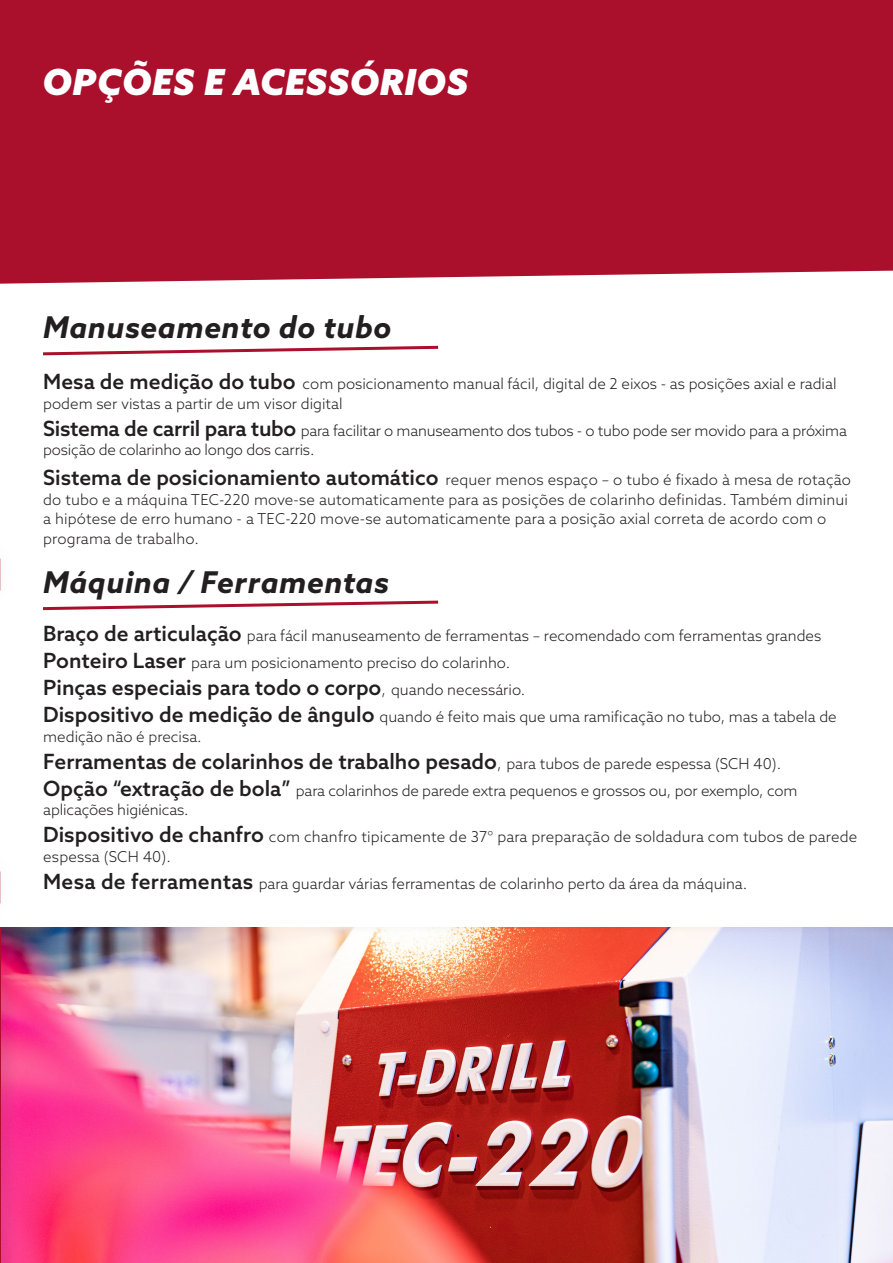
<style>
.page{position:relative;width:893px;height:1263px;background:#fff}
.page>*{position:absolute;margin:0;border:0;box-sizing:border-box;transform-origin:0 0}
.t1{font:italic 900 36px "Azo Sans";letter-spacing:.02em;color:#fff}
.Leipäteksti{font:italic 700 30px "Azo Sans";letter-spacing:.02em;color:#231f20}
.Leipäteksti-2{font:500 21px "Azo Sans";color:#231f20}
.Leipäteksti-3{font:300 15px/19.5px "Azo Sans";color:#231f20}
.s1{font-weight:500;font-size:21px}
.s2{font-weight:300;font-size:15px}
</style>
<div class="page">
<div style="left:0;top:925px;width:893px;height:338px;background:#231f20;opacity:.08"></div>
<div style="left:0;top:0;width:893px;height:284px;background:#aa0f2b"></div>
<div style="left:0;top:842px;width:24px;height:89px;background:#fff"></div>
<svg style="left:43px;top:345px;width:396px;height:11px"></svg>
<svg style="left:43px;top:600px;width:396px;height:11px"></svg>
<p class="t1" style="left:43px;top:58px;width:427px">OPÇÕES E ACESSÓRIOS</p>
<p class="Leipäteksti" style="left:43px;top:307px;width:350px">Manuseamento do tubo</p>
<p class="Leipäteksti-3" style="left:43px;top:374px;width:795px"><span class="s1">Mesa de medição do tubo</span> com posicionamento manual fácil, digital de 2 eixos - as posições axial e radial podem ser vistas a partir de um visor digital</p>
<p class="Leipäteksti-3" style="left:43px;top:420px;width:805px"><span class="s1">Sistema de carril para tubo</span> para facilitar o manuseamento dos tubos - o tubo pode ser movido para a próxima posição de colarinho ao longo dos carris.</p>
<p class="Leipäteksti-3" style="left:43px;top:470px;width:809px"><span class="s1">Sistema de posicionamiento automático</span> requer menos espaço – o tubo é fixado à mesa de rotação do tubo e a máquina TEC-220 move-se automaticamente para as posições de colarinho definidas. Também diminui a hipótese de erro humano - a TEC-220 move-se automaticamente para a posição axial correta de acordo com o programa de trabalho.</p>
<p class="Leipäteksti" style="left:43px;top:562px;width:347px">Máquina / Ferramentas</p>
<p class="Leipäteksti-3" style="left:43px;top:622px;width:780px;line-height:27px"><span class="s1">Braço de articulação</span> para fácil manuseamento de ferramentas – recomendado com ferramentas grandes<br><span class="s1">Ponteiro Laser</span> para um posicionamento preciso do colarinho.</p>
<p class="Leipäteksti-2" style="left:43px;top:674px;width:484px">Pinças especiais para todo o corpo<span class="s2">, quando necessário.</span></p>
<p class="Leipäteksti-3" style="left:43px;top:707px;width:795px"><span class="s1">Dispositivo de medição de ângulo</span> quando é feito mais que uma ramificação no tubo, mas a tabela de medição não é precisa.</p>
<p class="Leipäteksti-2" style="left:43px;top:747px;width:739px">Ferramentas de colarinhos de trabalho pesado<span class="s2">, para tubos de parede espessa (SCH 40).</span></p>
<p class="Leipäteksti-3" style="left:43px;top:780px;width:756px"><span class="s1">Opção “extração de bola”</span> para colarinhos de parede extra pequenos e grossos ou, por exemplo, com aplicações higiénicas.</p>
<p class="Leipäteksti-3" style="left:43px;top:827px;width:815px"><span class="s1">Dispositivo de chanfro</span> com chanfro tipicamente de 37° para preparação de soldadura com tubos de parede espessa (SCH 40).</p>
<p class="Leipäteksti-3" style="left:43px;top:873px;width:706px"><span class="s1">Mesa de ferramentas</span> para guardar várias ferramentas de colarinho perto da área da máquina.</p>
</div>
